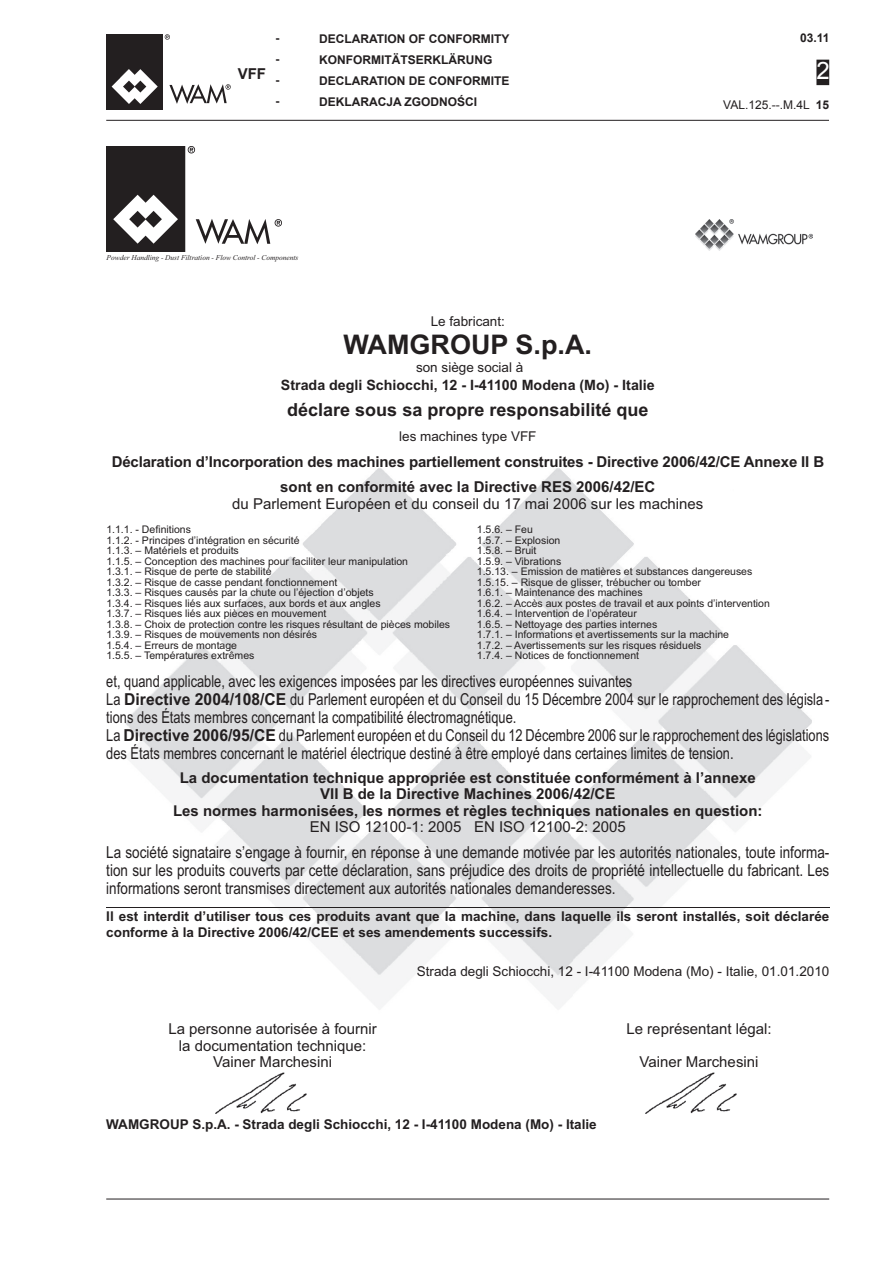
<style>
.page{position:relative;width:893px;height:1263px;background:#fff}
.page>*{position:absolute;margin:0;border:0;box-sizing:border-box;transform-origin:0 0}
.t1{font:700 27px "Arial";color:#231f20}
.t2{font:24px "Arial";color:#fff}
.t3{font:700 18px "Arial";color:#231f20}
.t4{font:16.5px/18px "Arial Narrow";color:#231f20;scale:.95 1}
.t5{font:16.5px/18px "Arial Narrow";color:#231f20;text-align:justify}
.t6{font:700 15px/16.5px "Arial";color:#231f20;text-align:center}
.t7{font:15px/16.5px "Arial";color:#231f20;text-align:center}
.t8{font:700 14.25px "Arial";color:#231f20}
.t9{font:700 13.5px/16.5px "Arial";color:#231f20}
.t10{font:13.5px "Arial";color:#231f20}
.t11{font:700 12px/21px "Arial";color:#231f20;text-align:justify}
.t12{font:12px "Arial";color:#231f20}
.t13{font:10.5px/10.5px "Arial";color:#231f20}
.t14{font:italic 7.35px "Times New Roman";color:#231f20}
.s1{font-weight:700}
.s2{font-family:"Arial";font-weight:700}
.s3{font-weight:400}
</style>
<div class="page">
<hr style="left:106px;top:1199px;width:723px;height:1px;background:#231f20">
<hr style="left:106px;top:120px;width:723px;height:1px;background:#231f20">
<div style="left:817px;top:60px;width:11px;height:24px;background:#231f20"></div>
<div style="left:816px;top:60px;width:13px;height:25px;border:2px solid #231f20"></div>
<svg style="left:165px;top:34px;width:5px;height:6px"></svg>
<div style="left:106px;top:34px;width:57px;height:76px;background:#231f20"></div>
<svg style="left:169px;top:84px;width:62px;height:20px"></svg>
<svg style="left:112px;top:69px;width:46px;height:35px"></svg>
<img style="left:125px;top:468px;width:687px;height:541px">
<img style="left:107px;top:147px;width:174px;height:104px">
<img style="left:696px;top:220px;width:117px;height:30px">
<img style="left:215px;top:1072px;width:92px;height:42px">
<img style="left:645px;top:1072px;width:92px;height:42px">
<hr style="left:106px;top:907px;width:723px;height:1px;background:#231f20">
<h3 class="t6" style="left:238px;top:66px;width:30px">VFF</h3>
<p class="t11" style="left:275px;top:28px;width:5px">- - - -</p>
<p class="t11" style="left:319px;top:28px;width:192px">DECLARATION OF CONFORMITY</p>
<p class="t11" style="left:319px;top:49px;width:175px">KONFORMITÄTSERKLÄRUNG</p>
<p class="t11" style="left:319px;top:70px;width:192px">DECLARATION DE CONFORMITE</p>
<p class="t11" style="left:319px;top:91px;width:160px">DEKLARACJA ZGODNOŚCI</p>
<p class="t14" style="left:107px;top:253px;width:193px">Powder Handling - Dust Filtration - Flow Control - Components</p>
<p class="t11" style="left:800px;top:27px;width:31px">03.11</p>
<h2 class="t2" style="left:817px;top:55px;width:15px">2</h2>
<p class="t12" style="left:723px;top:97px;width:107px">VAL.125.--.M.4L <span class="s1">15</span></p>
<p class="t10" style="left:431px;top:312px;width:76px">Le fabricant:</p>
<p class="t1" style="left:344px;top:327px;width:250px">WAMGROUP S.p.A.</p>
<p class="t10" style="left:416px;top:359px;width:109px">son siège social à</p>
<p class="t8" style="left:281px;top:376px;width:375px">Strada degli Schiocchi, 12 - I-41100 Modena (Mo) - Italie</p>
<p class="t3" style="left:287px;top:398px;width:363px">déclare sous sa propre responsabilité que</p>
<p class="t10" style="left:399px;top:428px;width:139px">les machines type VFF</p>
<p class="t6" style="left:112px;top:449px;width:714px;line-height:25.5px">Déclaration d’Incorporation des machines partiellement construites - Directive 2006/42/CE Annexe II B sont en conformité avec la Directive RES 2006/42/EC</p>
<p class="t7" style="left:232px;top:496px;width:473px">du Parlement Européen et du conseil du 17 mai 2006 sur les machines</p>
<p class="t13" style="left:106px;top:525px;width:345px">1.1.1. - Definitions<br>1.1.2. - Principes d’intégration en sécurité<br>1.1.3. – Matériels et produits<br>1.1.5. – Conception des machines pour faciliter leur manipulation<br>1.3.1. – Risque de perte de stabilité<br>1.3.2. – Risque de casse pendant fonctionnement<br>1.3.3. – Risques causés par la chute ou l’éjection d’objets<br>1.3.4. – Risques liés aux surfaces, aux bords et aux angles<br>1.3.7. – Risques liés aux pièces en mouvement<br>1.3.8. – Choix de protection contre les risques résultant de pièces mobiles 1.3.9. – Risques de mouvements non désirés<br>1.5.4. – Erreurs de montage<br>1.5.5. – Températures extrêmes</p>
<p class="t13" style="left:477px;top:525px;width:295px">1.5.6. – Feu<br>1.5.7. – Explosion<br>1.5.8. – Bruit<br>1.5.9. – Vibrations<br>1.5.13. – Emission de matières et substances dangereuses 1.5.15. – Risque de glisser, trébucher ou tomber<br>1.6.1. – Maintenance des machines<br>1.6.2. – Accès aux postes de travail et aux points d’intervention 1.6.4. – Intervention de l’opérateur<br>1.6.5. – Nettoyage des parties internes<br>1.7.1. – Informations et avertissements sur la machine<br>1.7.2. – Avertissements sur les risques résiduels<br>1.7.4. – Notices de fonctionnement</p>
<p class="t4" style="left:106px;top:671px;width:763px">et, quand applicable, avec les exigences imposées par les directives européennes suivantes<br>La <span class="s2">Directive 2004/108/CE</span> du Parlement européen et du Conseil du 15 Décembre 2004 sur le rapprochement des législa - tions des États membres concernant la compatibilité électromagnétique.<br>La <span class="s2">Directive 2006/95/CE</span> du Parlement européen et du Conseil du 12 Décembre 2006 sur le rapprochement des législations des États membres concernant le matériel électrique destiné à être employé dans certaines limites de tension.</p>
<p class="t6" style="left:173px;top:770px;width:591px">La documentation technique appropriée est constituée conformément à l’annexe VII B de la Directive Machines 2006/42/CE<br>Les normes harmonisées, les normes et règles techniques nationales en question:<br><span class="s3">EN ISO 12100-1: 2005 EN ISO 12100-2: 2005</span></p>
<p class="t5" style="left:106px;top:842px;width:725px">La société signataire s’engage à fournir, en réponse à une demande motivée par les autorités nationales, toute informa&shy;tion sur les produits couverts par cette déclaration, sans préjudice des droits de propriété intellectuelle du fabricant. Les informations seront transmises directement aux autorités nationales demanderesses.</p>
<p class="t9" style="left:106px;top:908px;width:724px">Il est interdit d’utiliser tous ces produits avant que la machine, dans laquelle ils seront installés, soit déclarée conforme à la Directive 2006/42/CEE et ses amendements successifs.</p>
<p class="t10" style="left:417px;top:963px;width:414px">Strada degli Schiocchi, 12 - I-41100 Modena (Mo) - Italie, 01.01.2010</p>
<p class="t7" style="left:168px;top:1021px;width:210px">La personne autorisée à fournir la documentation technique:<br>Vainer Marchesini</p>
<p class="t7" style="left:626px;top:1021px;width:147px">Le représentant légal:</p>
<p class="t7" style="left:639px;top:1054px;width:120px">Vainer Marchesini</p>
<p class="t9" style="left:106px;top:1116px;width:492px">WAMGROUP S.p.A. - Strada degli Schiocchi, 12 - I-41100 Modena (Mo) - Italie</p>
</div>
